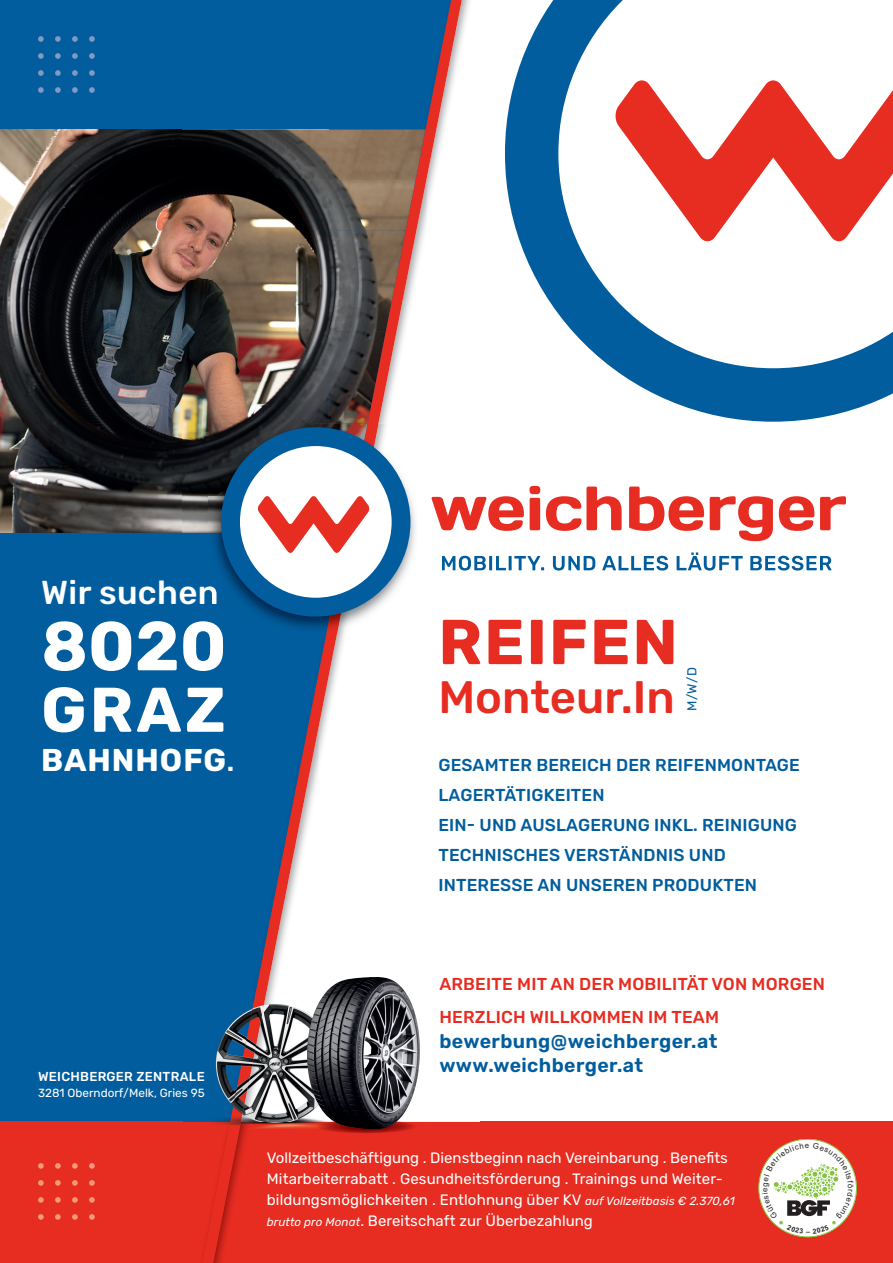
<style>
.page{position:relative;width:893px;height:1263px;background:#fff}
.page>*{position:absolute;margin:0;border:0;box-sizing:border-box;transform-origin:0 0}
.t1{font:700 69px "Rubik";color:#fff}
.t2{font:700 63.3px "Rubik";letter-spacing:.03em;color:#e72c21}
.t3{font:700 63px "Rubik";color:#fff}
.t4{font:500 45.45px "Rubik";color:#e72c21}
.t5{font:500 33.15px "Rubik";color:#fff}
.t6{font:700 31.5px "Rubik";letter-spacing:.03em;color:#fff}
.t7{font:600 19.5px/24px "Rubik";letter-spacing:.02em;color:#015d9d}
.t8{font:500 17.25px/30px "Rubik";letter-spacing:.01em;color:#015d9d}
.t9{font:500 17.25px/33px "Rubik";letter-spacing:.01em;color:#e72c21}
.t10{font:15px/21px "Rubik";letter-spacing:.005em;color:#fff}
.t11{font:13.05px "Rubik";color:#015d9d}
.t12{font:500 12.9px "Rubik";letter-spacing:.02em;color:#fff}
.t13{font:11.85px "Rubik";color:#fff}
.t14{font:7.8px "Arial";color:#231f20}
.t15{font:700 6.9px "Arial";color:#231f20}
.s1{font-size:24px}
.s2{font-style:italic;font-size:11.7px}
.s3{font-style:italic;font-size:12px}
</style>
<div class="page">
<div style="left:0;top:0;width:183px;height:1122px;background:#015d9d"></div>
<img style="left:0;top:130px;width:183px;height:403px">
<div style="left:0;top:1122px;width:893px;height:141px;background:#e72c21"></div>
<svg style="left:38px;top:1163px;width:6px;height:6px"></svg>
<svg style="left:55px;top:1163px;width:6px;height:6px"></svg>
<svg style="left:72px;top:1163px;width:6px;height:6px"></svg>
<svg style="left:89px;top:1163px;width:6px;height:6px"></svg>
<svg style="left:38px;top:1180px;width:6px;height:6px"></svg>
<svg style="left:55px;top:1180px;width:6px;height:6px"></svg>
<svg style="left:72px;top:1180px;width:6px;height:6px"></svg>
<svg style="left:89px;top:1180px;width:6px;height:6px"></svg>
<svg style="left:38px;top:1197px;width:6px;height:6px"></svg>
<svg style="left:55px;top:1197px;width:6px;height:6px"></svg>
<svg style="left:72px;top:1197px;width:6px;height:6px"></svg>
<svg style="left:89px;top:1197px;width:6px;height:6px"></svg>
<svg style="left:38px;top:1214px;width:6px;height:6px"></svg>
<svg style="left:55px;top:1214px;width:6px;height:6px"></svg>
<svg style="left:72px;top:1214px;width:6px;height:6px"></svg>
<svg style="left:89px;top:1214px;width:6px;height:6px"></svg>
<hr style="left:183px;top:533px;width:4px;height:589px;background:#015d9d">
<img style="left:183px;top:382px;width:4px;height:50px">
<img style="left:183px;top:432px;width:4px;height:101px">
<img style="left:183px;top:580px;width:4px;height:24px">
<img style="left:183px;top:621px;width:4px;height:50px">
<svg style="left:187px;top:0;width:283px;height:1263px"></svg>
<svg style="left:38px;top:36px;width:6px;height:6px"></svg>
<svg style="left:55px;top:36px;width:6px;height:6px"></svg>
<svg style="left:72px;top:36px;width:6px;height:6px"></svg>
<svg style="left:89px;top:36px;width:6px;height:6px"></svg>
<svg style="left:38px;top:53px;width:6px;height:6px"></svg>
<svg style="left:55px;top:53px;width:6px;height:6px"></svg>
<svg style="left:72px;top:53px;width:6px;height:6px"></svg>
<svg style="left:89px;top:53px;width:6px;height:6px"></svg>
<svg style="left:38px;top:70px;width:6px;height:6px"></svg>
<svg style="left:55px;top:70px;width:6px;height:6px"></svg>
<svg style="left:72px;top:70px;width:6px;height:6px"></svg>
<svg style="left:89px;top:70px;width:6px;height:6px"></svg>
<svg style="left:38px;top:87px;width:6px;height:6px"></svg>
<svg style="left:55px;top:87px;width:6px;height:6px"></svg>
<svg style="left:72px;top:87px;width:6px;height:6px"></svg>
<svg style="left:89px;top:87px;width:6px;height:6px"></svg>
<svg style="left:505px;top:0;width:388px;height:422px"></svg>
<svg style="left:614px;top:80px;width:279px;height:161px"></svg>
<svg style="left:432px;top:486px;width:108px;height:45px"></svg>
<svg style="left:546px;top:486px;width:76px;height:45px"></svg>
<svg style="left:629px;top:487px;width:75px;height:44px"></svg>
<svg style="left:710px;top:496px;width:63px;height:45px"></svg>
<svg style="left:779px;top:496px;width:35px;height:35px"></svg>
<svg style="left:820px;top:496px;width:26px;height:34px"></svg>
<svg style="left:442px;top:556px;width:102px;height:14px"></svg>
<svg style="left:553px;top:556px;width:42px;height:14px"></svg>
<svg style="left:602px;top:556px;width:66px;height:14px"></svg>
<svg style="left:677px;top:552px;width:66px;height:18px"></svg>
<svg style="left:750px;top:556px;width:81px;height:14px"></svg>
<img style="left:378px;top:423px;width:40px;height:210px">
<img style="left:208px;top:533px;width:118px;height:100px">
<img style="left:208px;top:423px;width:118px;height:110px">
<img style="left:326px;top:423px;width:52px;height:210px">
<img style="left:208px;top:580px;width:8px;height:24px">
<img style="left:208px;top:621px;width:15px;height:12px">
<svg style="left:221px;top:427px;width:189px;height:190px"></svg>
<img style="left:264px;top:1002px;width:43px;height:120px">
<img style="left:212px;top:1002px;width:17px;height:120px">
<img style="left:212px;top:1122px;width:95px;height:7px">
<img style="left:229px;top:1002px;width:35px;height:127px">
<img style="left:320px;top:1129px;width:96px;height:4px">
<img style="left:307px;top:977px;width:113px;height:152px">
<svg style="left:762px;top:1142px;width:91px;height:92px;background:#e3d0c2"></svg>
<h3 class="t5" style="left:41px;top:573px;width:179px">Wir suchen</h3>
<h1 class="t1" style="left:41px;top:606px;width:187px">8020</h1>
<h3 class="t3" style="left:41px;top:673px;width:186px">GRAZ</h3>
<h3 class="t6" style="left:41px;top:741px;width:194px">BAHNHOFG<span class="s1">.</span></h3>
<p class="t12" style="left:38px;top:1069px;width:168px">WEICHBERGER ZENTRALE</p>
<p class="t13" style="left:38px;top:1086px;width:168px">3281 Oberndorf/Melk, Gries 95</p>
<h2 class="t2" style="left:438px;top:605px;width:241px">REIFEN</h2>
<h3 class="t4" style="left:438px;top:671px;width:238px">Monteur.In</h3>
<p class="t11" style="left:684px;top:711px;width:45px;rotate:-90deg">M/W/D</p>
<p class="t8" style="left:438px;top:750px;width:363px">GESAMTER BEREICH DER REIFENMONTAGE<br>LAGERTÄTIGKEITEN<br>EIN- UND AUSLAGERUNG INKL. REINIGUNG<br>TECHNISCHES VERSTÄNDNIS UND<br>INTERESSE AN UNSEREN PRODUKTEN</p>
<p class="t9" style="left:439px;top:968px;width:387px">ARBEITE MIT AN DER MOBILITÄT VON MORGEN<br>HERZLICH WILLKOMMEN IM TEAM</p>
<h3 class="t7" style="left:439px;top:1030px;width:280px">bewerbung@weichberger.at www.weichberger.at</h3>
<p class="t10" style="left:267px;top:1148px;width:470px">Vollzeitbeschäftigung . Dienstbeginn nach Vereinbarung . Benefits Mitarbeiterrabatt . Gesundheitsförderung . Trainings und Weiter&shy;bildungsmöglichkeiten . Entlohnung über KV <span class="s2">auf Vollzeitbasis € 2.370,61 brutto pro Mona</span><span class="s3">t</span>. Bereitschaft zur Überbezahlung</p>
<p class="t14" style="left:805px;top:1140px;width:6px">e</p>
<p class="t15" style="left:806px;top:1227px;width:5px">–</p>
</div>
